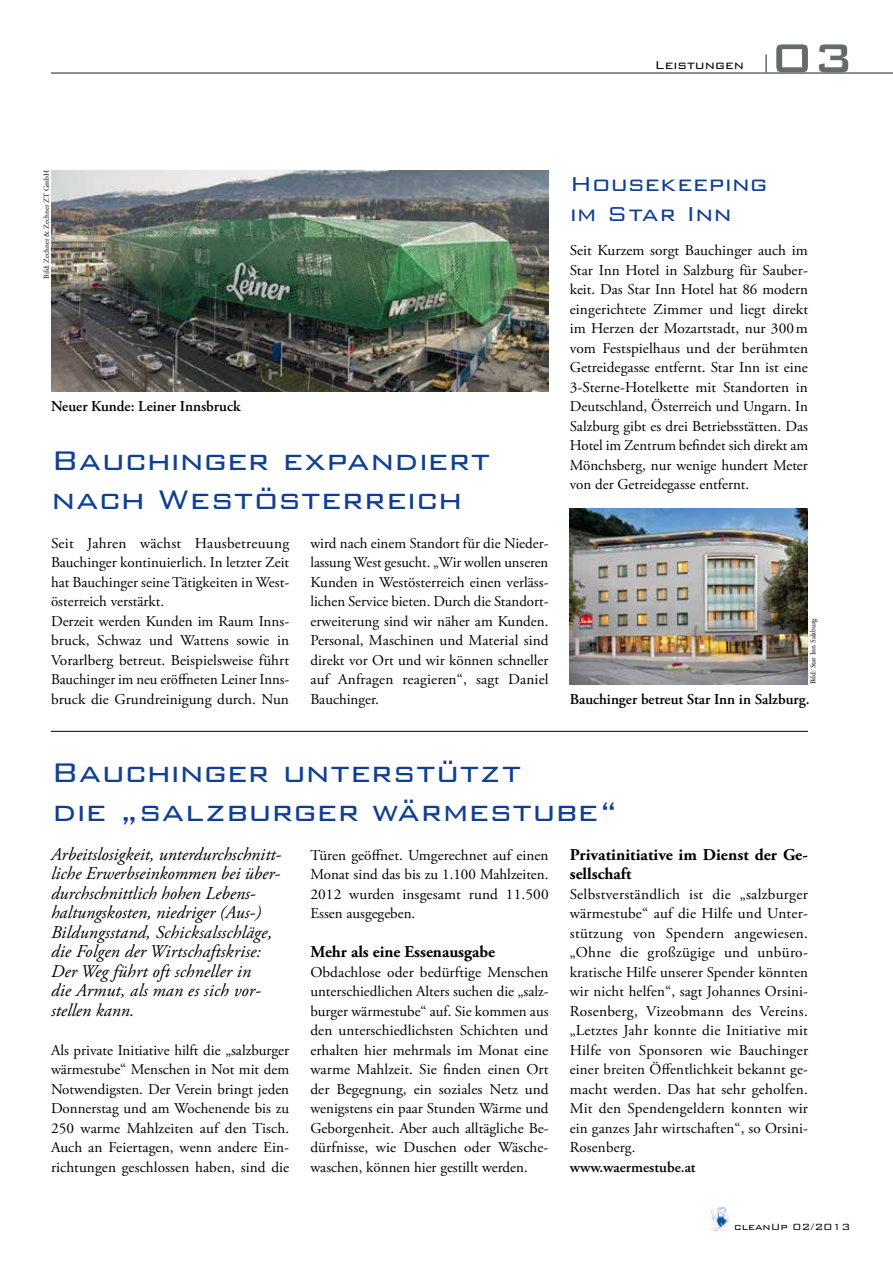
<style>
.page{position:relative;width:893px;height:1263px;background:#fff}
.page>*{position:absolute;margin:0;border:0;box-sizing:border-box;transform-origin:0 0}
.t1{font:500 54px "Bank Gothic BT";color:#656b6d}
.t2{font:300 36px/39px "Bank Gothic BT";letter-spacing:-.005em;color:#0f3f93}
.t3{font:300 27px/30px "Bank Gothic BT";letter-spacing:-.01em;color:#0f3f93}
.t4{font:italic 18px/19.5px "Adobe Garamond Pro";color:#000}
.t5{font:700 16.5px/19.5px "Adobe Garamond Pro";color:#000}
.t6{font:15px/19.5px "Adobe Garamond Pro";color:#000;text-align:justify}
.t7{font:600 15px "Adobe Garamond Pro";color:#000}
.t8{font:300 15px "Bank Gothic BT";color:#000}
.t9{font:300 12px "Bank Gothic BT";color:#000}
.t10{font:7.5px "Adobe Garamond Pro";color:#000}
</style>
<div class="page">
<hr style="left:51px;top:72px;width:842px;height:2px;background:#656b6d">
<svg style="left:765px;top:54px;width:2px;height:18px"></svg>
<img style="left:710px;top:1206px;width:20px;height:25px">
<img style="left:51px;top:170px;width:498px;height:222px">
<img style="left:570px;top:509px;width:238px;height:175px">
<hr style="left:51px;top:731px;width:757px;height:1px;background:#000">
<p class="t8" style="left:655px;top:57px;width:91px">Leistungen</p>
<h1 class="t1" style="left:771px;top:28px;width:85px">03</h1>
<p class="t10" style="left:42px;top:279px;width:110px;rotate:-90deg">Bild: Zechner &amp; Zechner ZT GmbH</p>
<p class="t7" style="left:51px;top:398px;width:191px">Neuer Kunde: Leiner Innsbruck</p>
<h2 class="t2" style="left:51px;top:440px;width:441px">Bauchinger expandiert nach Westösterreich</h2>
<p class="t6" style="left:51px;top:534px;width:240px;text-align:left">Seit Jahren wächst Hausbetreuung Bauchinger kontinuierlich. In letzter Zeit hat Bauchinger seine Tätigkeiten in West&shy;österreich verstärkt.<br>Derzeit werden Kunden im Raum Inns&shy;bruck, Schwaz und Wattens sowie in Vorarlberg betreut. Beispielsweise führt Bauchinger im neu eröffneten Leiner Inns&shy;bruck die Grundreinigung durch. Nun</p>
<p class="t6" style="left:310px;top:534px;width:240px">wird nach einem Standort für die Nieder&shy;lassung West gesucht. „Wir wollen unseren Kunden in Westösterreich einen verläss&shy;lichen Service bieten. Durch die Standort&shy;erweiterung sind wir näher am Kunden.<br>Personal, Maschinen und Material sind direkt vor Ort und wir können schneller auf Anfragen reagieren“, sagt Daniel Bauchinger.</p>
<h3 class="t3" style="left:570px;top:168px;width:199px">Housekeeping im Star Inn</h3>
<p class="t6" style="left:570px;top:241px;width:240px">Seit Kurzem sorgt Bauchinger auch im Star Inn Hotel in Salzburg für Sauber&shy;keit. Das Star Inn Hotel hat 86 modern eingerichtete Zimmer und liegt direkt im Herzen der Mozartstadt, nur 300m vom Festspielhaus und der berühmten Getreidegasse entfernt. Star Inn ist eine 3-Sterne-Hotelkette mit Standorten in Deutschland, Österreich und Ungarn. In Salzburg gibt es drei Betriebsstätten. Das Hotel im Zentrum befindet sich direkt am Mönchsberg, nur wenige hundert Meter von der Getreidegasse entfernt.</p>
<p class="t10" style="left:809px;top:684px;width:67px;rotate:-90deg">Bild: Star Inn Salzburg</p>
<p class="t7" style="left:570px;top:690px;width:241px">Bauchinger betreut Star Inn in Salzburg.</p>
<h2 class="t2" style="left:51px;top:752px;width:569px">Bauchinger unterstützt<br>die „salzburger wärmestube“</h2>
<p class="t4" style="left:51px;top:845px;width:232px">Arbeitslosigkeit, unterdurchschnitt&shy;liche Erwerbseinkommen bei über&shy;durchschnittlich hohen Lebens&shy;haltungskosten, niedriger (Aus-)<br>Bildungsstand, Schicksalsschläge, die Folgen der Wirtschaftskrise:<br>Der Weg führt oft schneller in<br>die Armut, als man es sich vor&shy;stellen kann.</p>
<p class="t6" style="left:51px;top:1041px;width:240px">Als private Initiative hilft die „salzburger wärmestube“ Menschen in Not mit dem Notwendigsten. Der Verein bringt jeden Donnerstag und am Wochenende bis zu 250 warme Mahlzeiten auf den Tisch.<br>Auch an Feiertagen, wenn andere Ein&shy;richtungen geschlossen haben, sind die</p>
<p class="t6" style="left:310px;top:846px;width:240px">Türen geöffnet. Umgerechnet auf einen Monat sind das bis zu 1.100 Mahlzeiten.<br>2012 wurden insgesamt rund 11.500<br>Essen ausgegeben.</p>
<p class="t5" style="left:310px;top:942px;width:186px">Mehr als eine Essenausgabe</p>
<p class="t6" style="left:310px;top:963px;width:240px">Obdachlose oder bedürftige Menschen unterschiedlichen Alters suchen die „salz&shy;burger wärmestube“ auf. Sie kommen aus den unterschiedlichsten Schichten und erhalten hier mehrmals im Monat eine warme Mahlzeit. Sie finden einen Ort der Begegnung, ein soziales Netz und wenigstens ein paar Stunden Wärme und Geborgenheit. Aber auch alltägliche Be&shy;dürfnisse, wie Duschen oder Wäsche&shy;waschen, können hier gestillt werden.</p>
<p class="t5" style="left:570px;top:845px;width:240px">Privatinitiative im Dienst der Ge&shy;sellschaft</p>
<p class="t6" style="left:570px;top:885px;width:240px">Selbstverständlich ist die „salzburger wärmestube“ auf die Hilfe und Unter&shy;stützung von Spendern angewiesen. „Ohne die großzügige und unbüro&shy;kratische Hilfe unserer Spender könnten wir nicht helfen“, sagt Johannes Orsini-Rosenberg, Vizeobmann des Vereins. „Letztes Jahr konnte die Initiative mit Hilfe von Sponsoren wie Bauchinger einer breiten Öffentlichkeit bekannt ge&shy;macht werden. Das hat sehr geholfen.<br>Mit den Spendengeldern konnten wir ein ganzes Jahr wirtschaften“, so Orsini-Rosenberg.</p>
<p class="t7" style="left:570px;top:1158px;width:127px">www.waermestube.at</p>
<p class="t9" style="left:734px;top:1220px;width:118px">cleanUp 02/2013</p>
</div>
